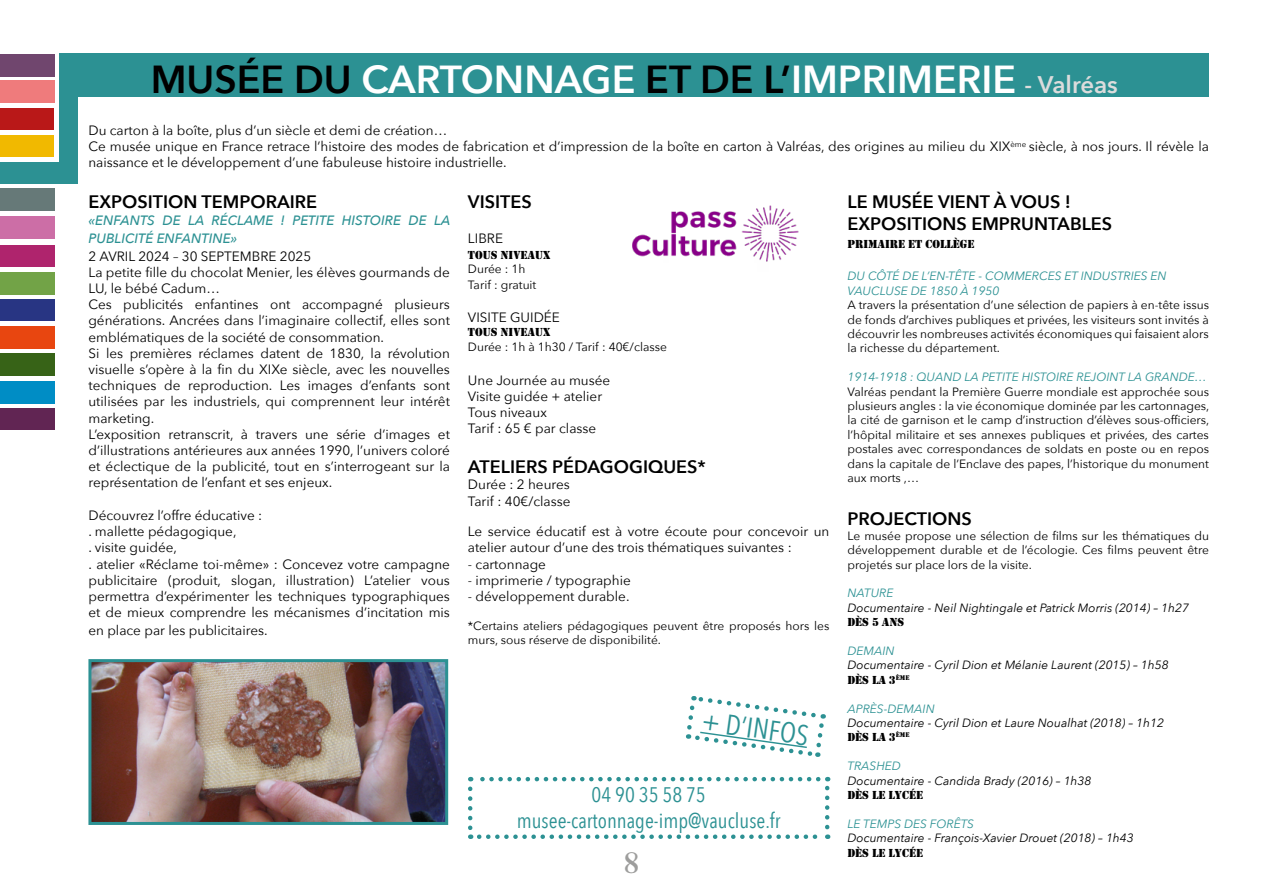
<style>
.page{position:relative;width:1263px;height:893px;background:#fff}
.page>*{position:absolute;margin:0;border:0;box-sizing:border-box;transform-origin:0 0}
.t1{font:600 39px "Avenir Next";color:#fff}
.t2{font:28.5px "Avenir Next Condensed";color:#2c9193}
.t3{font:700 28.5px "Orpheus Pro";color:#9d9d9c}
.t4{font:21px/25.2px "Avenir Next Condensed";color:#2c9193;text-align:center}
.t5{font:600 18px/21.6px "Avenir Next";color:#000}
.t6{font:13.5px/16.2px "Avenir Next";color:#000}
.t7{font:italic 500 13.5px/18px "Avenir Next";color:#2c9193}
.t8{font:12px/14.4px "Avenir Next";color:#000;text-align:justify}
.t9{font:italic 12px "Avenir Next";color:#000}
.t10{font:italic 12px/14.4px "Avenir Next";color:#2c9193}
.t11{font:12px "Stencil";color:#000}
.s1{color:#000}
.s2{font-size:24px;color:#dcdcdc}
</style>
<div class="page">
<svg style="left:468px;top:789px;width:4px;height:50px"></svg>
<svg style="left:479px;top:834px;width:349px;height:5px"></svg>
<svg style="left:825px;top:777px;width:4px;height:50px"></svg>
<svg style="left:470px;top:777px;width:348px;height:4px"></svg>
<img style="left:92px;top:663px;width:352px;height:158px">
<div style="left:88px;top:659px;width:360px;height:166px;border:3px solid #2c9193"></div>
<img style="left:632px;top:205px;width:167px;height:57px">
<div style="left:60px;top:57px;width:18px;height:126px;background:#2c9193"></div>
<div style="left:60px;top:54px;width:1149px;height:43px;background:#2c9193"></div>
<svg style="left:686px;top:696px;width:140px;height:61px"></svg>
<div style="left:0;top:81px;width:54px;height:22px;background:#ef7b7c"></div>
<div style="left:0;top:381px;width:54px;height:22px;background:#008dc5"></div>
<div style="left:0;top:354px;width:54px;height:22px;background:#376317"></div>
<div style="left:0;top:272px;width:54px;height:22px;background:#72a347"></div>
<div style="left:0;top:245px;width:54px;height:22px;background:#af246d"></div>
<div style="left:0;top:299px;width:54px;height:22px;background:#283583"></div>
<div style="left:0;top:54px;width:54px;height:22px;background:#70466e"></div>
<div style="left:0;top:216px;width:54px;height:22px;background:#cc6ea6"></div>
<div style="left:0;top:408px;width:54px;height:22px;background:#612553"></div>
<div style="left:0;top:189px;width:54px;height:22px;background:#667978"></div>
<div style="left:0;top:326px;width:54px;height:22px;background:#e84610"></div>
<div style="left:0;top:162px;width:70px;height:22px;background:#2c9193"></div>
<div style="left:0;top:135px;width:54px;height:22px;background:#f1b900"></div>
<div style="left:0;top:108px;width:54px;height:22px;background:#b91818"></div>
<h1 class="t1" style="left:151px;top:46px;width:969px"><span class="s1">MUSÉE DU</span> CARTONNAGE <span class="s1">ET DE L’</span>IMPRIMERIE <span class="s2">- Valréas</span></h1>
<p class="t6" style="left:88px;top:122px;width:1122px">Du carton à la boîte, plus d’un siècle et demi de création…<br>Ce musée unique en France retrace l’histoire des modes de fabrication et d’impression de la boîte en carton à Valréas, des origines au milieu du XIX<sup>ème</sup> siècle, à nos jours. Il révèle la naissance et le développement d’une fabuleuse histoire industrielle.</p>
<h3 class="t5" style="left:88px;top:191px;width:230px">EXPOSITION TEMPORAIRE</h3>
<p class="t7" style="left:88px;top:210px;width:363px">«ENFANTS DE LA RÉCLAME ! PETITE HISTOIRE DE LA<br>PUBLICITÉ ENFANTINE»</p>
<p class="t6" style="left:88px;top:247px;width:363px">2 AVRIL 2024 – 30 SEPTEMBRE 2025<br>La petite fille du chocolat Menier, les élèves gourmands de LU, le bébé Cadum…<br>Ces publicités enfantines ont accompagné plusieurs générations. Ancrées dans l’imaginaire collectif, elles sont emblématiques de la société de consommation.<br>Si les premières réclames datent de 1830, la révolution visuelle s’opère à la fin du XIXe siècle, avec les nouvelles techniques de reproduction. Les images d’enfants sont utilisées par les industriels, qui comprennent leur intérêt marketing.<br>L’exposition retranscrit, à travers une série d’images et d’illustrations antérieures aux années 1990, l’univers coloré et éclectique de la publicité, tout en s’interrogeant sur la représentation de l’enfant et ses enjeux.</p>
<p class="t6" style="left:88px;top:506px;width:363px">Découvrez l’offre éducative :<br>. mallette pédagogique,<br>. visite guidée,<br>. atelier «Réclame toi-même» : Concevez votre campagne publicitaire (produit, slogan, illustration) L’atelier vous permettra d’expérimenter les techniques typographiques et de mieux comprendre les mécanismes d’incitation mis</p>
<p class="t6" style="left:88px;top:622px;width:181px">en place par les publicitaires.</p>
<h3 class="t5" style="left:468px;top:191px;width:65px">VISITES</h3>
<p class="t6" style="left:468px;top:229px;width:37px">LIBRE</p>
<p class="t11" style="left:468px;top:248px;width:84px">TOUS NIVEAUX</p>
<p class="t8" style="left:468px;top:260px;width:70px;line-height:16.2px">Durée : 1h<br>Tarif : gratuit</p>
<p class="t6" style="left:468px;top:308px;width:93px">VISITE GUIDÉE</p>
<p class="t11" style="left:468px;top:325px;width:84px">TOUS NIVEAUX</p>
<p class="t8" style="left:468px;top:339px;width:200px">Durée : 1h à 1h30 / Tarif : 40€/classe</p>
<p class="t6" style="left:468px;top:371px;width:144px">Une Journée au musée<br>Visite guidée + atelier<br>Tous niveaux<br>Tarif : 65 € par classe</p>
<h3 class="t5" style="left:468px;top:456px;width:239px">ATELIERS PÉDAGOGIQUES*</h3>
<p class="t6" style="left:468px;top:476px;width:104px">Durée : 2 heures<br>Tarif : 40€/classe</p>
<p class="t6" style="left:468px;top:523px;width:363px">Le service éducatif est à votre écoute pour concevoir un atelier autour d’une des trois thématiques suivantes :</p>
<p class="t6" style="left:468px;top:555px;width:80px">- cartonnage</p>
<p class="t6" style="left:468px;top:571px;width:164px">- imprimerie / typographie</p>
<p class="t6" style="left:468px;top:587px;width:163px">- développement durable.</p>
<p class="t8" style="left:468px;top:618px;width:363px">*Certains ateliers pédagogiques peuvent être proposés hors les murs, sous réserve de disponibilité.</p>
<h2 class="t2" style="left:705px;top:696px;width:109px;rotate:8deg">+ D’INFOS</h2>
<h3 class="t4" style="left:517px;top:781px;width:265px">04 90 35 58 75 musee-cartonnage-imp@vaucluse.fr</h3>
<h2 class="t3" style="left:624px;top:845px;width:17px">8</h2>
<h3 class="t5" style="left:847px;top:191px;width:266px">LE MUSÉE VIENT À VOUS !<br>EXPOSITIONS EMPRUNTABLES</h3>
<p class="t11" style="left:847px;top:237px;width:128px">PRIMAIRE ET COLLÈGE</p>
<p class="t10" style="left:847px;top:269px;width:321px">DU CÔTÉ DE L’EN-TÊTE - COMMERCES ET INDUSTRIES EN<br>VAUCLUSE DE 1850 À 1950</p>
<p class="t8" style="left:847px;top:297px;width:363px">A travers la présentation d’une sélection de papiers à en-tête issus de fonds d’archives publiques et privées, les visiteurs sont invités à découvrir les nombreuses activités économiques qui faisaient alors la richesse du département.</p>
<p class="t10" style="left:847px;top:369px;width:361px">1914-1918 : QUAND LA PETITE HISTOIRE REJOINT LA GRANDE…</p>
<p class="t8" style="left:847px;top:384px;width:363px">Valréas pendant la Première Guerre mondiale est approchée sous plusieurs angles : la vie économique dominée par les cartonnages, la cité de garnison et le camp d’instruction d’élèves sous-officiers, l’hôpital militaire et ses annexes publiques et privées, des cartes postales avec correspondances de soldats en poste ou en repos dans la capitale de l’Enclave des papes, l’historique du monument aux morts ,…</p>
<h3 class="t5" style="left:847px;top:508px;width:126px">PROJECTIONS</h3>
<p class="t8" style="left:847px;top:528px;width:363px">Le musée propose une sélection de films sur les thématiques du développement durable et de l’écologie. Ces films peuvent être projetés sur place lors de la visite.</p>
<p class="t10" style="left:847px;top:585px;width:47px">NATURE</p>
<p class="t9" style="left:847px;top:597px;width:343px">Documentaire - Neil Nightingale et Patrick Morris (2014) – 1h27</p>
<p class="t11" style="left:847px;top:615px;width:57px">DÈS 5 ANS</p>
<p class="t10" style="left:847px;top:643px;width:49px">DEMAIN</p>
<p class="t9" style="left:847px;top:655px;width:323px">Documentaire - Cyril Dion et Mélanie Laurent (2015) – 1h58</p>
<p class="t11" style="left:847px;top:673px;width:63px">DÈS LA 3<sup>ÈME</sup></p>
<p class="t10" style="left:847px;top:701px;width:89px">APRÈS-DEMAIN</p>
<p class="t9" style="left:847px;top:713px;width:318px">Documentaire - Cyril Dion et Laure Noualhat (2018) – 1h12</p>
<p class="t11" style="left:847px;top:730px;width:63px">DÈS LA 3<sup>ÈME</sup></p>
<p class="t10" style="left:847px;top:758px;width:55px">TRASHED</p>
<p class="t9" style="left:847px;top:770px;width:245px">Documentaire - Candida Brady (2016) – 1h38</p>
<p class="t11" style="left:847px;top:788px;width:77px">DÈS LE LYCÉE</p>
<p class="t10" style="left:847px;top:816px;width:128px">LE TEMPS DES FORÊTS</p>
<p class="t9" style="left:847px;top:828px;width:288px">Documentaire - François-Xavier Drouet (2018) – 1h43</p>
<p class="t11" style="left:847px;top:846px;width:77px">DÈS LE LYCÉE</p>
</div>
